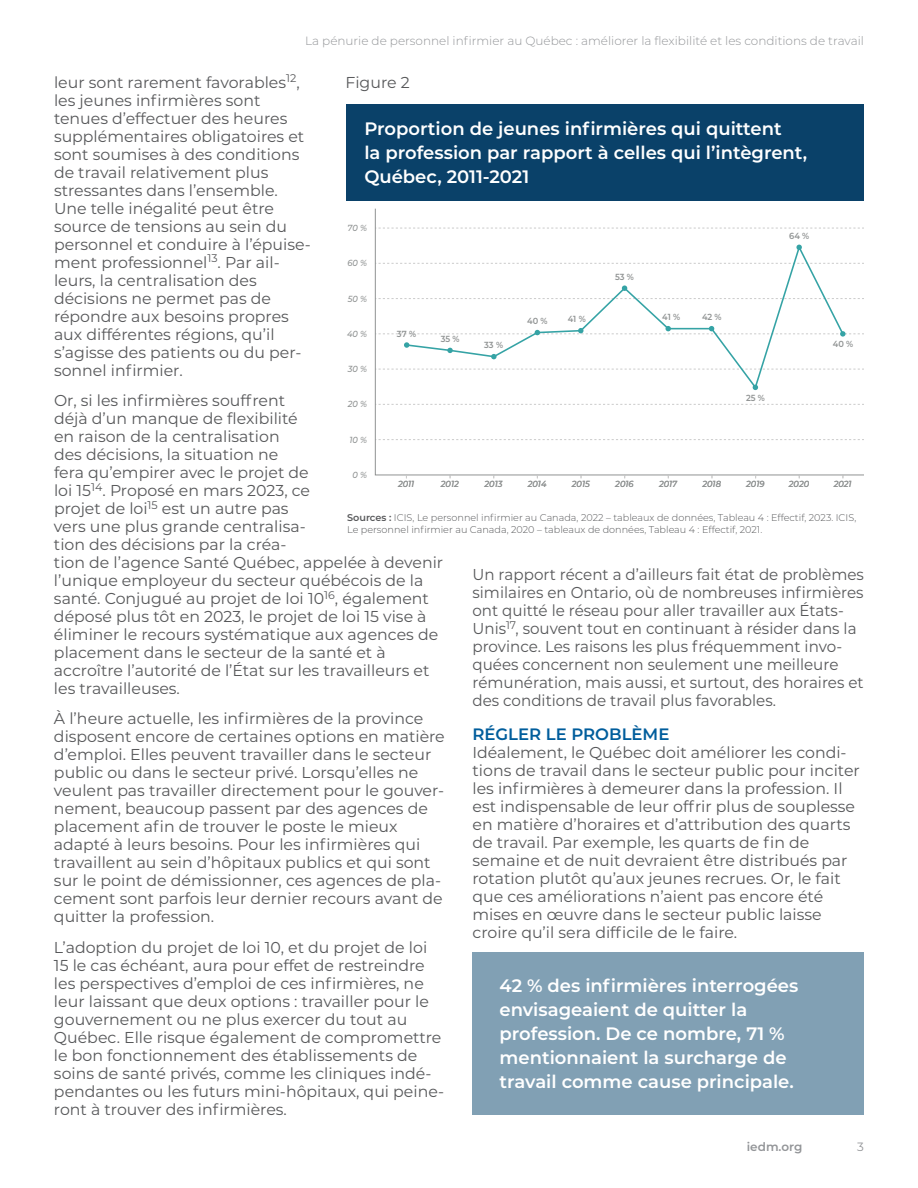
<style>
.page{position:relative;width:918px;height:1188px;background:#fff}
.page>*{position:absolute;margin:0;border:0;box-sizing:border-box;transform-origin:0 0}
.t1{font:600 18px/24px "Montserrat";color:#fff}
.t2{font:600 16.5px "Montserrat";color:#005d9c}
.t3{font:15.75px/18px "Montserrat";color:#57585a}
.t4{font:15.75px/18px "Montserrat";color:#57585a;scale:.96 1}
.t5{font:300 12px "Montserrat";color:#939598}
.t6{font:600 12px "Montserrat";color:#939598}
.t7{font:12px "Montserrat";color:#939598}
.t8{font:300 9.75px/12px "Montserrat";color:#57585a}
.t9{font:italic 500 8.85px "Montserrat";color:#909393;scale:.93 1}
.t10{font:600 8.85px "Montserrat";color:#909393;scale:.93 1}
.s1{font-weight:600}
</style>
<div class="page">
<div style="left:472px;top:952px;width:392px;height:163px;background:#81a0b4"></div>
<div style="left:346px;top:104px;width:518px;height:97px;background:#0a4169"></div>
<svg style="left:375px;top:208px;width:489px;height:268px"></svg>
<svg style="left:405px;top:243px;width:440px;height:148px"></svg>
<p class="t5" style="left:305px;top:33px;width:560px">La pénurie de personnel infirmier au Québec : améliorer la flexibilité et les conditions de travail</p>
<p class="t3" style="left:54px;top:72px;width:258px">leur sont rarement favorables<sup>12</sup>, les jeunes infirmières sont tenues d’effectuer des heures supplémentaires obligatoires et sont soumises à des conditions de travail relativement plus stressantes dans l’ensemble.<br>Une telle inégalité peut être source de tensions au sein du personnel et conduire à l’épuise&shy;ment professionnel<sup>13</sup>. Par ail&shy;leurs, la centralisation des décisions ne permet pas de répondre aux besoins propres aux différentes régions, qu’il s’agisse des patients ou du per&shy;sonnel infirmier.</p>
<p class="t3" style="left:54px;top:391px;width:391px">Or, si les infirmières souffrent<br>déjà d’un manque de flexibilité<br>en raison de la centralisation<br>des décisions, la situation ne<br>fera qu’empirer avec le projet de<br>loi 15<sup>14</sup>. Proposé en mars 2023, ce<br>projet de loi<sup>15</sup> est un autre pas<br>vers une plus grande centralisa-<br>tion des décisions par la créa-<br>tion de l’agence Santé Québec, appelée à devenir l’unique employeur du secteur québécois de la santé. Conjugué au projet de loi 10<sup>16</sup>, également déposé plus tôt en 2023, le projet de loi 15 vise à éliminer le recours systématique aux agences de placement dans le secteur de la santé et à accroître l’autorité de l’État sur les travailleurs et les travailleuses.</p>
<p class="t3" style="left:54px;top:709px;width:392px">À l’heure actuelle, les infirmières de la province disposent encore de certaines options en matière d’emploi. Elles peuvent travailler dans le secteur public ou dans le secteur privé. Lorsqu’elles ne veulent pas travailler directement pour le gouver&shy;nement, beaucoup passent par des agences de placement afin de trouver le poste le mieux adapté à leurs besoins. Pour les infirmières qui travaillent au sein d’hôpitaux publics et qui sont sur le point de démissionner, ces agences de pla&shy;cement sont parfois leur dernier recours avant de quitter la profession.</p>
<p class="t3" style="left:54px;top:938px;width:392px">L’adoption du projet de loi 10, et du projet de loi 15 le cas échéant, aura pour effet de restreindre les perspectives d’emploi de ces infirmières, ne leur laissant que deux options : travailler pour le gouvernement ou ne plus exercer du tout au Québec. Elle risque également de compromettre le bon fonctionnement des établissements de soins de santé privés, comme les cliniques indé&shy;pendantes ou les futurs mini-hôpitaux, qui peine&shy;ront à trouver des infirmières.</p>
<p class="t3" style="left:346px;top:72px;width:66px">Figure 2</p>
<p class="t1" style="left:364px;top:116px;width:444px">Proportion de jeunes infirmières qui quittent<br>la profession par rapport à celles qui l’intègrent,<br>Québec, 2011-2021</p>
<p class="t9" style="left:348px;top:222px;width:22px">70 %</p>
<p class="t10" style="left:789px;top:230px;width:23px">64 %</p>
<p class="t9" style="left:347px;top:257px;width:23px">60 %</p>
<p class="t10" style="left:615px;top:271px;width:22px">53 %</p>
<p class="t9" style="left:348px;top:292px;width:22px">50 %</p>
<p class="t10" style="left:662px;top:311px;width:21px">41 %</p>
<p class="t10" style="left:702px;top:311px;width:23px">42 %</p>
<p class="t10" style="left:527px;top:315px;width:23px">40 %</p>
<p class="t10" style="left:568px;top:313px;width:21px">41 %</p>
<p class="t10" style="left:397px;top:327px;width:22px">37 %</p>
<p class="t9" style="left:347px;top:328px;width:23px">40 %</p>
<p class="t10" style="left:441px;top:332px;width:22px">35 %</p>
<p class="t10" style="left:833px;top:338px;width:23px">40 %</p>
<p class="t10" style="left:484px;top:339px;width:22px">33 %</p>
<p class="t9" style="left:348px;top:363px;width:22px">30 %</p>
<p class="t10" style="left:746px;top:392px;width:22px">25 %</p>
<p class="t9" style="left:348px;top:398px;width:22px">20 %</p>
<p class="t9" style="left:349px;top:433px;width:20px">10 %</p>
<p class="t9" style="left:353px;top:469px;width:17px">0 %</p>
<p class="t9" style="left:398px;top:478px;width:19px">2011</p>
<p class="t9" style="left:441px;top:478px;width:21px">2012</p>
<p class="t9" style="left:485px;top:478px;width:21px">2013</p>
<p class="t9" style="left:528px;top:478px;width:22px">2014</p>
<p class="t9" style="left:572px;top:478px;width:21px">2015</p>
<p class="t9" style="left:615px;top:478px;width:21px">2016</p>
<p class="t9" style="left:659px;top:478px;width:21px">2017</p>
<p class="t9" style="left:702px;top:478px;width:21px">2018</p>
<p class="t9" style="left:746px;top:478px;width:21px">2019</p>
<p class="t9" style="left:789px;top:478px;width:23px">2020</p>
<p class="t9" style="left:834px;top:478px;width:21px">2021</p>
<p class="t8" style="left:347px;top:511px;width:511px"><span class="s1">Sources :</span> ICIS, Le personnel infirmier au Canada, 2022 – tableaux de données, Tableau 4 : Effectif, 2023. ICIS,<br>Le personnel infirmier au Canada, 2020 – tableaux de données, Tableau 4 : Effectif, 2021.</p>
<p class="t4" style="left:472px;top:565px;width:409px">Un rapport récent a d’ailleurs fait état de problèmes similaires en Ontario, où de nombreuses infirmières ont quitté le réseau pour aller travailler aux États-Unis<sup>17</sup>, souvent tout en continuant à résider dans la province. Les raisons les plus fréquemment invo&shy;quées concernent non seulement une meilleure rémunération, mais aussi, et surtout, des horaires et des conditions de travail plus favorables.</p>
<p class="t2" style="left:472px;top:722px;width:198px">RÉGLER LE PROBLÈME</p>
<p class="t3" style="left:472px;top:742px;width:389px">Idéalement, le Québec doit améliorer les condi&shy;tions de travail dans le secteur public pour inciter les infirmières à demeurer dans la profession. Il est indispensable de leur offrir plus de souplesse en matière d’horaires et d’attribution des quarts de travail. Par exemple, les quarts de fin de semaine et de nuit devraient être distribués par rotation plutôt qu’aux jeunes recrues. Or, le fait que ces améliorations n’aient pas encore été mises en œuvre dans le secteur public laisse croire qu’il sera difficile de le faire.</p>
<p class="t1" style="left:500px;top:973px;width:300px">42 % des infirmières interrogées envisageaient de quitter la profession. De ce nombre, 71 % mentionnaient la surcharge de travail comme cause principale.</p>
<p class="t6" style="left:747px;top:1138px;width:57px">iedm.org</p>
<p class="t7" style="left:857px;top:1139px;width:8px">3</p>
</div>
